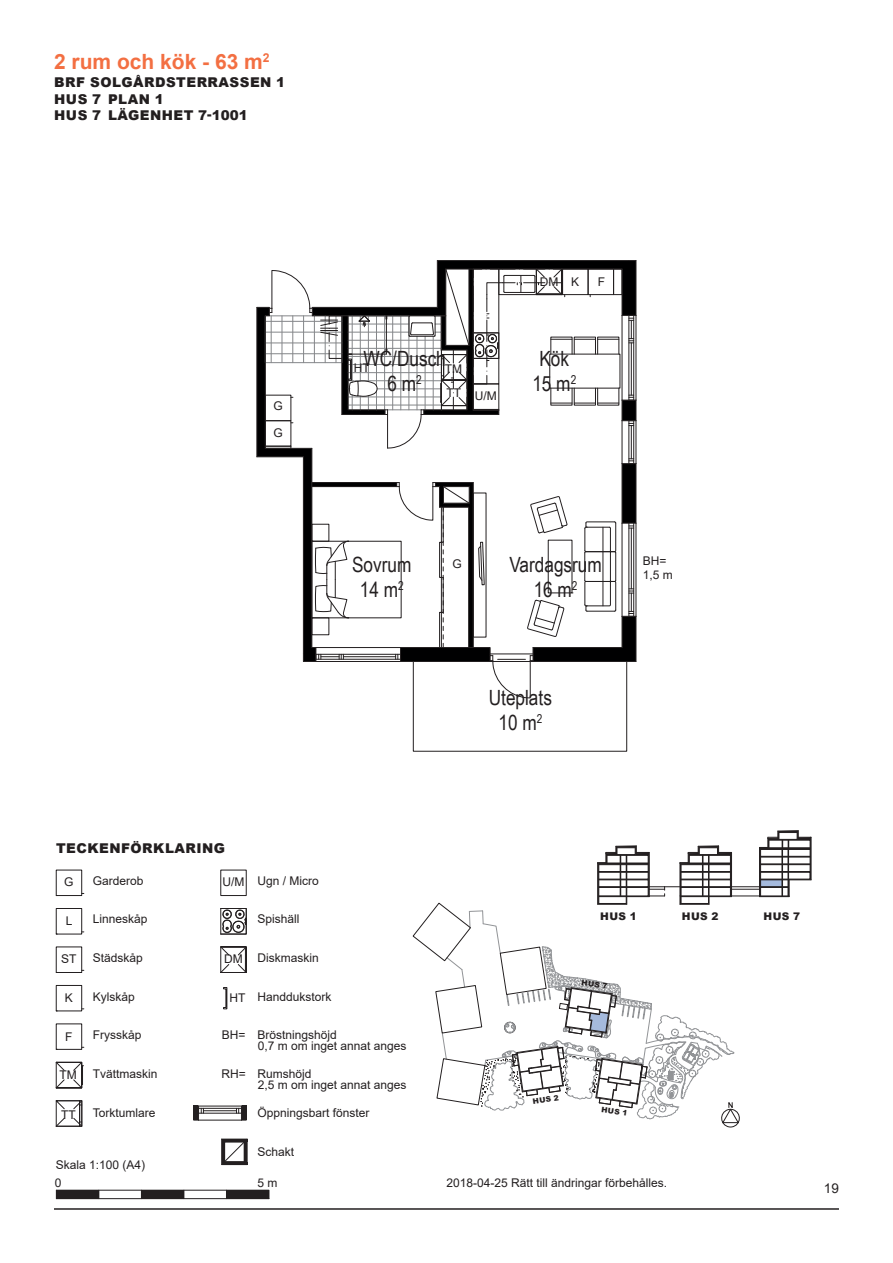
<style>
.page{position:relative;width:893px;height:1263px;background:#fff}
.page>*{position:absolute;margin:0;border:0;box-sizing:border-box;transform-origin:0 0}
.Underrubrik{font:21px "Arial Narrow";color:#231f20}
.Rubrik_orange{font:700 21px "Arial";color:#f36f42}
.Underrubrik-2{font:900 13.5px "Arial";letter-spacing:.035em;color:#231f20}
.t1{font:13.5px "Arial";color:#231f20}
.Underrubrik-3{font:12px "Arial";color:#231f20}
.t2{font:900 10.5px "Arial";letter-spacing:.035em;color:#231f20}
.t3{font:900 7.5px "Arial";color:#231f20}
</style>
<div class="page">
<hr style="left:203px;top:1110px;width:34px;height:1px;background:#231f20">
<hr style="left:199px;top:1108px;width:42px;height:1px;background:#231f20">
<hr style="left:199px;top:1113px;width:42px;height:1px;background:#231f20">
<hr style="left:199px;top:1120px;width:42px;height:1px;background:#231f20">
<hr style="left:199px;top:1106px;width:42px;height:1px;background:#231f20">
<div style="left:56px;top:870px;width:26px;height:26px;border:1px solid #231f20"></div>
<div style="left:56px;top:908px;width:26px;height:26px;border:1px solid #231f20"></div>
<div style="left:56px;top:947px;width:26px;height:26px;border:1px solid #231f20"></div>
<div style="left:56px;top:985px;width:26px;height:26px;border:1px solid #231f20"></div>
<div style="left:56px;top:1023px;width:26px;height:27px;border:1px solid #231f20"></div>
<svg style="left:55px;top:1100px;width:28px;height:27px"></svg>
<svg style="left:55px;top:1061px;width:29px;height:28px"></svg>
<svg style="left:220px;top:908px;width:27px;height:26px"></svg>
<svg style="left:220px;top:946px;width:27px;height:27px"></svg>
<svg style="left:223px;top:987px;width:4px;height:22px"></svg>
<svg style="left:236px;top:1106px;width:10px;height:15px"></svg>
<svg style="left:194px;top:1106px;width:10px;height:15px"></svg>
<svg style="left:221px;top:1139px;width:27px;height:26px"></svg>
<svg style="left:56px;top:1190px;width:213px;height:8px"></svg>
<hr style="left:56px;top:1198px;width:213px;height:1px;background:#231f20">
<hr style="left:54px;top:1208px;width:785px;height:2px;background:#231f20">
<hr style="left:811px;top:837px;width:1px;height:43px;background:#231f20">
<svg style="left:412px;top:830px;width:399px;height:297px"></svg>
<hr style="left:222px;top:1139px;width:25px;height:3px;background:#231f20">
<hr style="left:222px;top:1162px;width:25px;height:2px;background:#231f20">
<hr style="left:222px;top:1139px;width:3px;height:25px;background:#231f20">
<hr style="left:244px;top:1139px;width:3px;height:25px;background:#231f20">
<hr style="left:242px;top:1106px;width:4px;height:14px;background:#231f20">
<div style="left:193px;top:1106px;width:5px;height:14px;background:#231f20"></div>
<svg style="left:256px;top:260px;width:381px;height:438px"></svg>
<div style="left:413px;top:661px;width:214px;height:90px;border:1px solid #231f20"></div>
<p class="Rubrik_orange" style="left:54px;top:47px;width:217px">2 rum och kök - 63 m<sup>2</sup></p>
<p class="Underrubrik-2" style="left:54px;top:73px;width:232px">BRF SOLGÅRDSTERRASSEN 1</p>
<p class="Underrubrik-2" style="left:54px;top:89px;width:111px">HUS 7 PLAN 1</p>
<p class="Underrubrik-2" style="left:54px;top:105px;width:195px">HUS 7 LÄGENHET 7-1001</p>
<p class="Underrubrik-3" style="left:273px;top:398px;width:11px">G</p>
<p class="Underrubrik-3" style="left:273px;top:424px;width:11px">G</p>
<p class="Underrubrik" style="left:364px;top:343px;width:84px">WC/Dusch</p>
<p class="Underrubrik" style="left:388px;top:369px;width:36px">6 m<sup>2</sup></p>
<p class="Underrubrik-3" style="left:354px;top:360px;width:17px">HT</p>
<p class="Underrubrik-3" style="left:445px;top:361px;width:19px">TM</p>
<p class="Underrubrik-3" style="left:446px;top:385px;width:16px">TT</p>
<p class="Underrubrik-3" style="left:475px;top:387px;width:23px">U/M</p>
<p class="Underrubrik-3" style="left:540px;top:273px;width:20px">DM</p>
<p class="Underrubrik-3" style="left:571px;top:273px;width:10px">K</p>
<p class="Underrubrik-3" style="left:598px;top:273px;width:9px">F</p>
<p class="Underrubrik" style="left:539px;top:343px;width:31px">Kök</p>
<p class="Underrubrik" style="left:532px;top:369px;width:45px">15 m<sup>2</sup></p>
<p class="Underrubrik" style="left:352px;top:549px;width:61px">Sovrum</p>
<p class="Underrubrik" style="left:360px;top:574px;width:45px">14 m<sup>2</sup></p>
<p class="Underrubrik-3" style="left:452px;top:555px;width:11px">G</p>
<p class="Underrubrik" style="left:509px;top:549px;width:94px">Vardagsrum</p>
<p class="Underrubrik" style="left:534px;top:574px;width:45px">16 m<sup>2</sup></p>
<p class="Underrubrik" style="left:489px;top:682px;width:65px">Uteplats</p>
<p class="Underrubrik" style="left:498px;top:707px;width:45px">10 m<sup>2</sup></p>
<p class="Underrubrik-3" style="left:643px;top:552px;width:25px">BH=</p>
<p class="Underrubrik-3" style="left:643px;top:567px;width:32px">1,5 m</p>
<p class="Underrubrik-2" style="left:56px;top:838px;width:171px">TECKENFÖRKLARING</p>
<p class="Underrubrik-3" style="left:93px;top:872px;width:52px">Garderob</p>
<p class="Underrubrik-3" style="left:258px;top:872px;width:63px">Ugn / Micro</p>
<p class="Underrubrik-3" style="left:93px;top:911px;width:56px">Linneskåp</p>
<p class="Underrubrik-3" style="left:258px;top:911px;width:44px">Spishäll</p>
<p class="Underrubrik-3" style="left:93px;top:949px;width:52px">Städskåp</p>
<p class="Underrubrik-3" style="left:258px;top:949px;width:63px">Diskmaskin</p>
<p class="Underrubrik-3" style="left:93px;top:988px;width:44px">Kylskåp</p>
<p class="Underrubrik-3" style="left:258px;top:988px;width:76px">Handdukstork</p>
<p class="Underrubrik-3" style="left:93px;top:1027px;width:50px">Frysskåp</p>
<p class="Underrubrik-3" style="left:258px;top:1027px;width:81px">Bröstningshöjd</p>
<p class="Underrubrik-3" style="left:93px;top:1065px;width:66px">Tvättmaskin</p>
<p class="Underrubrik-3" style="left:258px;top:1065px;width:56px">Rumshöjd</p>
<p class="Underrubrik-3" style="left:93px;top:1104px;width:64px">Torktumlare</p>
<p class="Underrubrik-3" style="left:258px;top:1104px;width:114px">Öppningsbart fönster</p>
<p class="Underrubrik-3" style="left:258px;top:1143px;width:38px">Schakt</p>
<p class="Underrubrik-3" style="left:64px;top:873px;width:11px">G</p>
<p class="Underrubrik-3" style="left:223px;top:873px;width:23px">U/M</p>
<p class="Underrubrik-3" style="left:66px;top:912px;width:8px">L</p>
<p class="Underrubrik-3" style="left:61px;top:951px;width:17px">ST</p>
<p class="Underrubrik-3" style="left:224px;top:951px;width:20px">DM</p>
<p class="Underrubrik-3" style="left:65px;top:989px;width:10px">K</p>
<p class="Underrubrik-3" style="left:229px;top:990px;width:17px">HT</p>
<p class="Underrubrik-3" style="left:222px;top:1027px;width:25px">BH=</p>
<p class="Underrubrik-3" style="left:221px;top:1065px;width:26px">RH=</p>
<p class="Underrubrik-3" style="left:65px;top:1028px;width:9px">F</p>
<p class="Underrubrik-3" style="left:59px;top:1067px;width:19px">TM</p>
<p class="Underrubrik-3" style="left:61px;top:1106px;width:16px">TT</p>
<p class="Underrubrik-3" style="left:258px;top:1038px;width:150px">0,7 m om inget annat anges</p>
<p class="Underrubrik-3" style="left:258px;top:1076px;width:150px">2,5 m om inget annat anges</p>
<p class="Underrubrik-3" style="left:56px;top:1157px;width:91px">Skala 1:100 (A4)</p>
<p class="Underrubrik-3" style="left:55px;top:1174px;width:8px">0</p>
<p class="Underrubrik-3" style="left:258px;top:1174px;width:22px">5 m</p>
<p class="t2" style="left:600px;top:908px;width:38px">HUS 1</p>
<p class="t2" style="left:682px;top:908px;width:38px">HUS 2</p>
<p class="t2" style="left:764px;top:908px;width:38px">HUS 7</p>
<p class="t3" style="left:582px;top:977px;width:28px;rotate:7deg">HUS 7</p>
<p class="t3" style="left:532px;top:1096px;width:28px;rotate:-8deg">HUS 2</p>
<p class="t3" style="left:602px;top:1104px;width:28px;rotate:7deg">HUS 1</p>
<p class="Underrubrik-3" style="left:446px;top:1174px;width:222px">2018-04-25 Rätt till ändringar förbehålles.</p>
<p class="t1" style="left:824px;top:1179px;width:17px">19</p>
</div>
